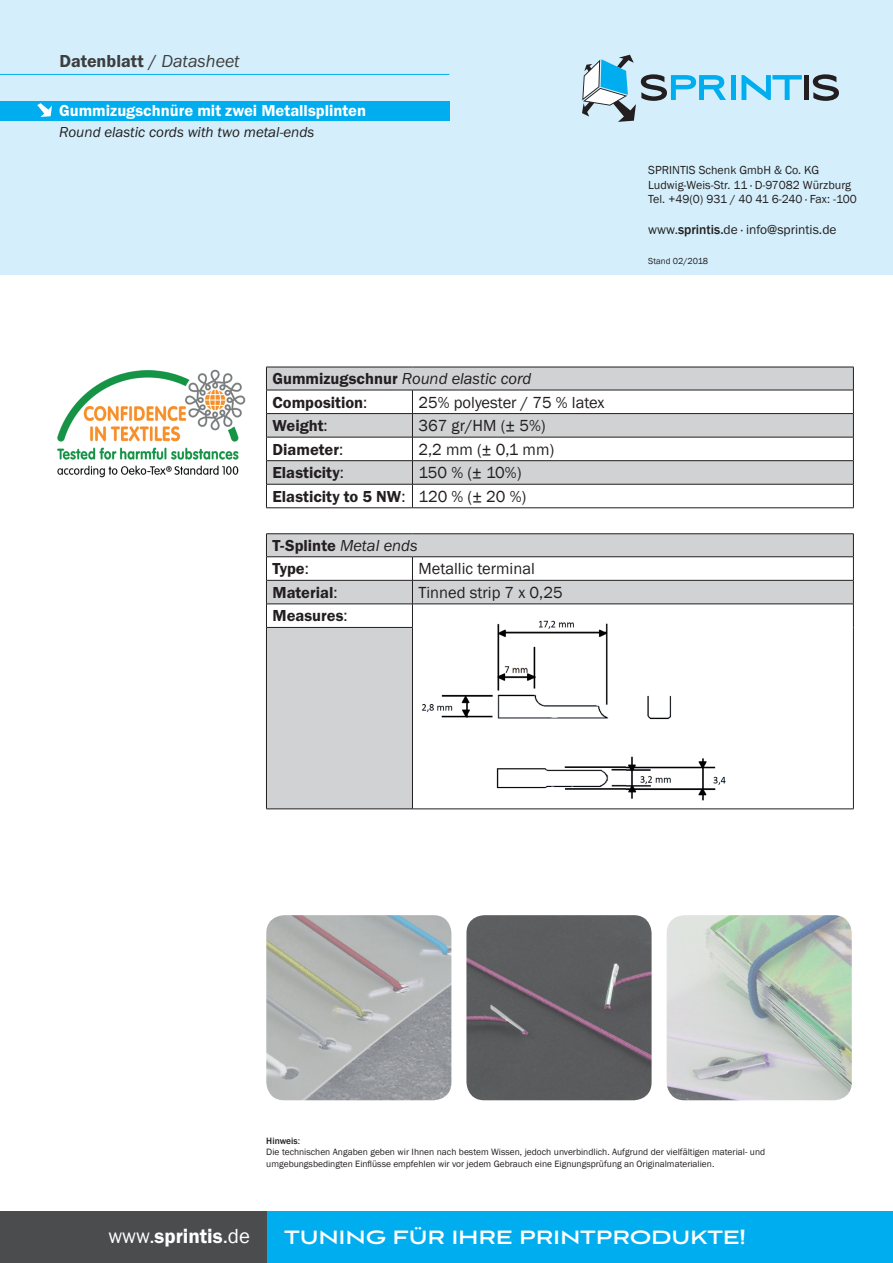
<style>
.page{position:relative;width:893px;height:1263px;background:#fff}
.page>*{position:absolute;margin:0;border:0;box-sizing:border-box;transform-origin:0 0}
.t1{font:700 24px "Aviano Sans";letter-spacing:-.01em;color:#fff}
.t2{font:20.85px "Franklin Gothic URW Dem";color:#fff}
.t3{font:18px "Franklin Gothic URW Dem";color:#3e3e3f}
.t4{font:16.5px/23.5px "Franklin Gothic URW Dem";color:#231f20}
.t5{font:16.5px "Franklin Gothic";color:#231f20}
.t6{font:16.5px "Franklin Gothic URW Dem";color:#fff}
.t7{font:16.5px "Franklin Gothic URW Boo Ita";color:#231f20}
.t8{font:15px "Franklin Gothic URW Boo Ita";color:#231f20}
.t9{font:13.5px "Franklin Gothic URW Boo";color:#231f20}
.t10{font:12px/14.4px "Franklin Gothic";color:#231f20}
.t11{font:9.45px/11.4px "Franklin Gothic";color:#231f20}
.t12{font:9px "Franklin Gothic";color:#231f20}
.s1{font-family:"Franklin Gothic";font-weight:500}
.s2{font-family:"Franklin Gothic URW Boo Ita"}
.s3{font-family:"Franklin Gothic URW Dem"}
.s4{font-family:"Franklin Gothic"}
.s5{font-weight:500}
</style>
<div class="page">
<div style="left:0;top:0;width:893px;height:274px;background:#d4effb"></div>
<div style="left:0;top:102px;width:449px;height:19px;background:#00aeef"></div>
<div style="left:266px;top:1212px;width:627px;height:51px;background:#00aeef"></div>
<div style="left:0;top:1212px;width:266px;height:51px;background:#4b4c4d"></div>
<svg style="left:267px;top:534px;width:586px;height:275px;fill:#d1d2d4"></svg>
<hr style="left:266px;top:533px;width:146px;height:1px;background:#231f20">
<hr style="left:412px;top:533px;width:442px;height:1px;background:#231f20">
<hr style="left:266px;top:556px;width:146px;height:1px;background:#231f20">
<hr style="left:412px;top:556px;width:442px;height:1px;background:#231f20">
<hr style="left:266px;top:580px;width:146px;height:1px;background:#231f20">
<hr style="left:412px;top:580px;width:442px;height:1px;background:#231f20">
<hr style="left:266px;top:604px;width:146px;height:1px;background:#231f20">
<svg style="left:266px;top:534px;width:1px;height:93px"></svg>
<hr style="left:412px;top:604px;width:442px;height:1px;background:#231f20">
<svg style="left:412px;top:557px;width:1px;height:70px"></svg>
<svg style="left:853px;top:534px;width:1px;height:93px"></svg>
<hr style="left:266px;top:627px;width:147px;height:1px;background:#231f20">
<hr style="left:266px;top:628px;width:1px;height:181px;background:#231f20">
<hr style="left:412px;top:628px;width:1px;height:181px;background:#231f20">
<hr style="left:853px;top:627px;width:1px;height:182px;background:#231f20">
<hr style="left:266px;top:809px;width:146px;height:1px;background:#231f20">
<hr style="left:412px;top:809px;width:442px;height:1px;background:#231f20">
<img style="left:418px;top:610px;width:310px;height:191px">
<svg style="left:267px;top:368px;width:586px;height:116px;fill:#d1d2d4"></svg>
<hr style="left:266px;top:367px;width:146px;height:1px;background:#231f20">
<hr style="left:412px;top:367px;width:442px;height:1px;background:#231f20">
<hr style="left:266px;top:390px;width:146px;height:1px;background:#231f20">
<hr style="left:412px;top:390px;width:442px;height:1px;background:#231f20">
<hr style="left:266px;top:413px;width:146px;height:1px;background:#231f20">
<hr style="left:412px;top:413px;width:442px;height:1px;background:#231f20">
<hr style="left:266px;top:437px;width:146px;height:1px;background:#231f20">
<hr style="left:412px;top:437px;width:442px;height:1px;background:#231f20">
<hr style="left:266px;top:460px;width:146px;height:1px;background:#231f20">
<hr style="left:412px;top:460px;width:442px;height:1px;background:#231f20">
<hr style="left:266px;top:484px;width:146px;height:1px;background:#231f20">
<svg style="left:266px;top:367px;width:1px;height:140px"></svg>
<hr style="left:412px;top:484px;width:442px;height:1px;background:#231f20">
<svg style="left:412px;top:390px;width:1px;height:117px"></svg>
<svg style="left:853px;top:367px;width:1px;height:140px"></svg>
<hr style="left:266px;top:507px;width:146px;height:1px;background:#231f20">
<hr style="left:412px;top:507px;width:442px;height:1px;background:#231f20">
<svg style="left:37px;top:103px;width:15px;height:14px"></svg>
<hr style="left:0;top:74px;width:449px;height:1px;background:#00aeef">
<div style="left:731px;top:75px;width:5px;height:25px;background:#00aeef"></div>
<svg style="left:741px;top:75px;width:61px;height:25px"></svg>
<div style="left:804px;top:75px;width:5px;height:25px;background:#231f20"></div>
<svg style="left:813px;top:74px;width:26px;height:27px"></svg>
<svg style="left:582px;top:55px;width:144px;height:67px"></svg>
<img style="left:266px;top:915px;width:185px;height:185px">
<img style="left:466px;top:915px;width:186px;height:185px">
<img style="left:667px;top:915px;width:185px;height:185px">
<img style="left:57px;top:369px;width:189px;height:109px">
<h3 class="t3" style="left:59px;top:50px;width:182px">Datenblatt <span class="s1">/</span> <span class="s2">Datasheet</span></h3>
<h3 class="t6" style="left:59px;top:101px;width:308px">Gummizugschnüre mit zwei Metallsplinten</h3>
<h3 class="t8" style="left:59px;top:123px;width:257px">Round elastic cords with two metal-ends</h3>
<h3 class="t7" style="left:272px;top:368px;width:261px"><span class="s3">Gummizugschnur</span> Round elastic cord</h3>
<h3 class="t4" style="left:272px;top:390px;width:96px">Composition<span class="s4">:</span></h3>
<h3 class="t5" style="left:418px;top:392px;width:188px">25% polyester / 75 % latex</h3>
<h3 class="t4" style="left:272px;top:414px;width:57px">Weight<span class="s4">:</span></h3>
<h3 class="t5" style="left:418px;top:415px;width:129px">367 gr/HM (± 5%)</h3>
<h3 class="t4" style="left:272px;top:437px;width:72px">Diameter<span class="s4">:</span></h3>
<h3 class="t5" style="left:418px;top:439px;width:137px">2,2 mm (± 0,1 mm)</h3>
<h3 class="t4" style="left:272px;top:461px;width:73px">Elasticity<span class="s4">:</span></h3>
<h3 class="t5" style="left:418px;top:462px;width:105px">150 % (± 10%)</h3>
<h3 class="t4" style="left:272px;top:484px;width:255px">Elasticity to 5 NW<span class="s4">: 120 % (± 20 %)</span></h3>
<h3 class="t4" style="left:272px;top:533px;width:147px">T-Splinte <span class="s2">Metal ends<br></span>Type<span class="s4">:</span></h3>
<h3 class="t5" style="left:418px;top:559px;width:118px">Metallic terminal</h3>
<h3 class="t4" style="left:272px;top:580px;width:67px">Material<span class="s4">:</span></h3>
<h3 class="t5" style="left:418px;top:582px;width:146px">Tinned strip 7 x 0,25</h3>
<h3 class="t4" style="left:272px;top:604px;width:77px">Measures<span class="s4">:</span></h3>
<p class="t10" style="left:648px;top:163px;width:210px">SPRINTIS Schenk GmbH &amp; Co. KG<br>Ludwig-Weis-Str. 11 · D-97082 Würzburg<br>Tel. +49(0) 931 / 40 41 6-240 · Fax: -100</p>
<h3 class="t9" style="left:648px;top:221px;width:190px">www.<span class="s1">sprintis.</span>de · info@sprintis.de</h3>
<p class="t12" style="left:648px;top:255px;width:61px">Stand 02/2018</p>
<p class="t11" style="left:266px;top:1135px;width:500px"><span class="s5">Hinweis</span>:<br>Die technischen Angaben geben wir Ihnen nach bestem Wissen, jedoch unverbindlich. Aufgrund der vielfältigen material- und umgebungsbedingten Einflüsse empfehlen wir vor jedem Gebrauch eine Eignungsprüfung an Originalmaterialien.</p>
<h2 class="t2" style="left:108px;top:1223px;width:143px"><span class="s4">www.</span>sprintis<span class="s4">.de</span></h2>
<h1 class="t1" style="left:284px;top:1225px;width:463px">TUNING FÜR IHRE PRINTPRODUKTE!</h1>
</div>
